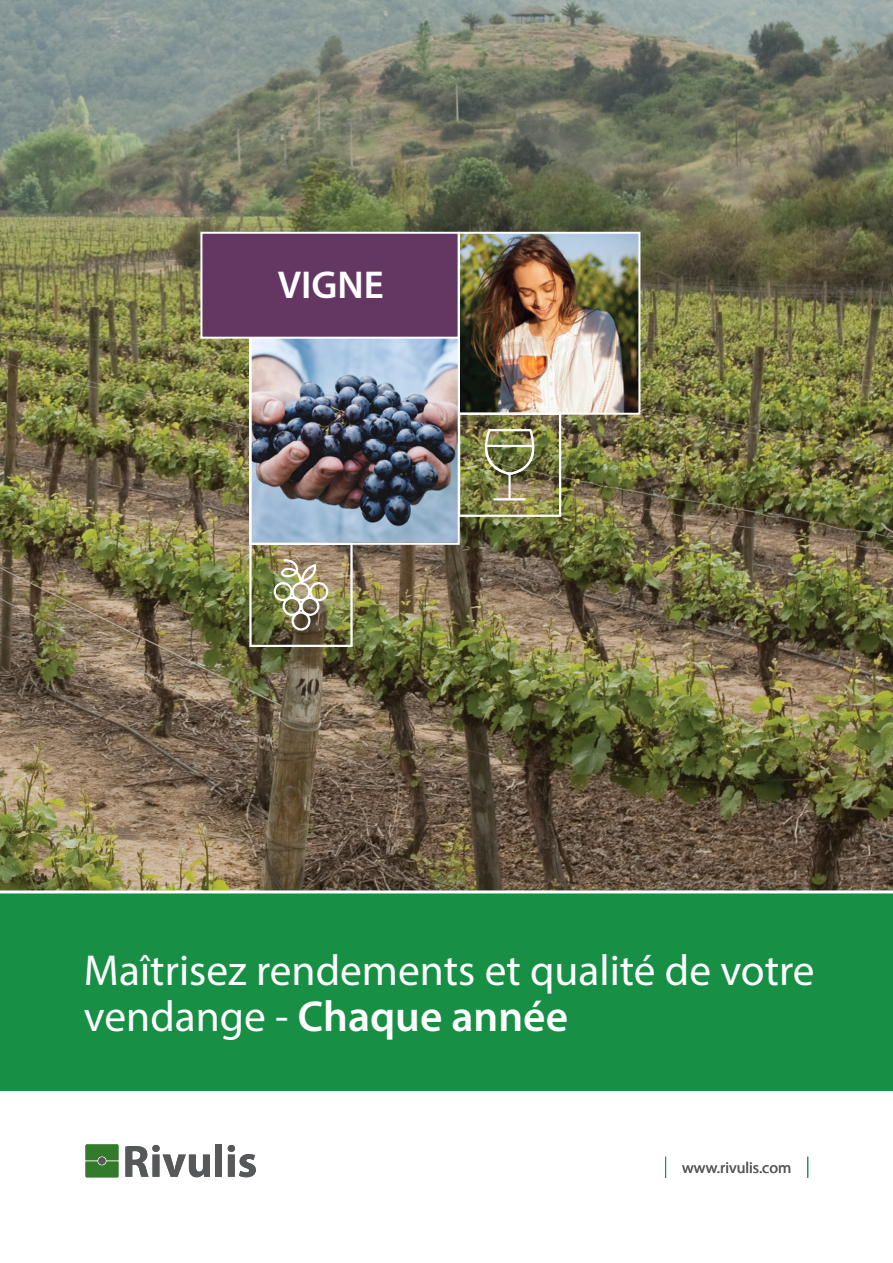
<style>
.page{position:relative;width:893px;height:1263px;background:#fff}
.page>*{position:absolute;margin:0;border:0;box-sizing:border-box;transform-origin:0 0}
.t1{font:43.5px/46.2px "Myriad Pro";color:#fff}
.t2{font:600 39px "Myriad Pro";color:#fff}
.t3{font:15.9px "Myriad Pro";color:#57585a}
.s1{font-weight:600}
</style>
<div class="page">
<img style="left:0;top:0;width:893px;height:890px">
<div style="left:0;top:892px;width:893px;height:199px;background:#179045"></div>
<svg style="left:85px;top:1144px;width:33px;height:33px"></svg>
<svg style="left:125px;top:1145px;width:85px;height:32px"></svg>
<div style="left:215px;top:1144px;width:7px;height:33px;background:#57585a"></div>
<svg style="left:228px;top:1145px;width:28px;height:32px"></svg>
<div style="left:98px;top:1157px;width:8px;height:7px;background:#57585a;border-radius:50%"></div>
<svg style="left:665px;top:1157px;width:1px;height:21px"></svg>
<svg style="left:807px;top:1157px;width:1px;height:21px"></svg>
<hr style="left:0;top:890px;width:893px;height:3px;background:#fff">
<div style="left:249px;top:543px;width:104px;height:104px;border:2px solid #fff"></div>
<img style="left:272px;top:558px;width:57px;height:74px">
<img style="left:248px;top:231px;width:393px;height:315px">
<div style="left:200px;top:232px;width:260px;height:107px;background:#643763;border:2px solid #fff"></div>
<p class="t2" style="left:278px;top:260px;width:108px">VIGNE</p>
<p class="t1" style="left:84px;top:946px;width:732px">Maîtrisez rendements et qualité de votre vendange - <span class="s1">Chaque année</span></p>
<p class="t3" style="left:682px;top:1158px;width:111px">www.rivulis.com</p>
</div>
